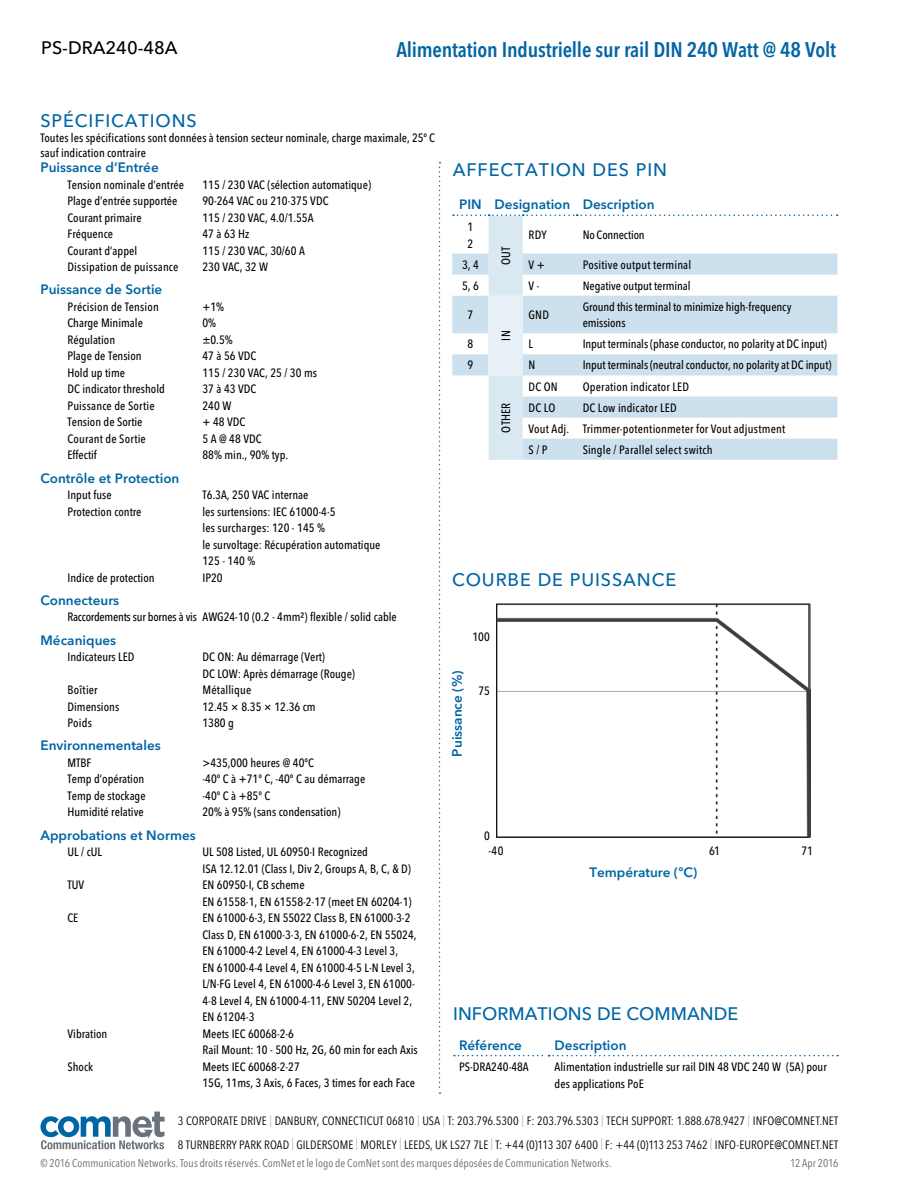
<style>
.page{position:relative;width:918px;height:1188px;background:#fff}
.page>*{position:absolute;margin:0;border:0;box-sizing:border-box;transform-origin:0 0}
.t1{font:600 condensed 21px "Avenir Next LT Pro";letter-spacing:-.01em;color:#0065a4}
.t2{font:500 18px "Avenir Next LT Pro";letter-spacing:.05em;color:#0065a4}
.t3{font:500 18px "Avenir Next LT Pro";color:#0065a4}
.t4{font:500 18px "Avenir Next LT Pro";color:#000}
.t5{font:600 13.5px "Avenir Next LT Pro";color:#0065a4}
.t6{font:500 condensed 12px/16.5px "Avenir Next LT Pro";color:#000}
.t7{font:condensed 12px/23.5px "Avenir Next LT Pro";letter-spacing:.005em;color:#000}
.t8{font:condensed 11.25px "Avenir Next LT Pro";letter-spacing:.005em;color:#67686b}
.s1{font-weight:200;color:#0065a4}
</style>
<div class="page">
<svg style="left:41px;top:1112px;width:124px;height:37px"></svg>
<svg style="left:439px;top:162px;width:2px;height:932px"></svg>
<svg style="left:453px;top:215px;width:385px;height:245px"></svg>
<svg style="left:454px;top:1055px;width:384px;height:1px"></svg>
<img style="left:496px;top:604px;width:314px;height:233px">
<h2 class="t4" style="left:41px;top:37px;width:138px">PS-DRA240-48A</h2>
<h1 class="t1" style="left:396px;top:37px;width:441px">Alimentation Industrielle sur rail DIN 240 Watt @ 48 Volt</h1>
<h2 class="t2" style="left:40px;top:110px;width:158px">SPÉCIFICATIONS</h2>
<p class="t6" style="left:40px;top:130px;width:396px;line-height:15px">Toutes les spécifications sont données à tension secteur nominale, charge maximale, 25º C sauf indication contraire</p>
<p class="t5" style="left:40px;top:159px;width:120px">Puissance d’Entrée</p>
<p class="t6" style="left:68px;top:176px;width:118px">Tension nominale d’entrée</p>
<p class="t6" style="left:202px;top:176px;width:170px">115 / 230 VAC (sélection automatique)</p>
<p class="t6" style="left:68px;top:193px;width:111px">Plage d’entrée supportée</p>
<p class="t6" style="left:202px;top:193px;width:128px">90-264 VAC ou 210-375 VDC</p>
<p class="t6" style="left:68px;top:209px;width:76px">Courant primaire</p>
<p class="t6" style="left:202px;top:209px;width:113px">115 / 230 VAC, 4.0/1.55A</p>
<p class="t6" style="left:68px;top:226px;width:47px">Fréquence</p>
<p class="t6" style="left:202px;top:226px;width:48px">47 à 63 Hz</p>
<p class="t6" style="left:68px;top:242px;width:71px">Courant d’appel</p>
<p class="t6" style="left:202px;top:242px;width:104px">115 / 230 VAC, 30/60 A</p>
<p class="t6" style="left:68px;top:259px;width:113px">Dissipation de puissance</p>
<p class="t6" style="left:202px;top:259px;width:67px">230 VAC, 32 W</p>
<p class="t5" style="left:40px;top:282px;width:123px">Puissance de Sortie</p>
<p class="t6" style="left:68px;top:298px;width:93px">Précision de Tension</p>
<p class="t6" style="left:202px;top:298px;width:23px">+1%</p>
<p class="t6" style="left:68px;top:315px;width:77px">Charge Minimale</p>
<p class="t6" style="left:202px;top:315px;width:15px">0%</p>
<p class="t6" style="left:68px;top:331px;width:49px">Régulation</p>
<p class="t6" style="left:202px;top:331px;width:32px">±0.5%</p>
<p class="t6" style="left:68px;top:348px;width:76px">Plage de Tension</p>
<p class="t6" style="left:202px;top:348px;width:55px">47 à 56 VDC</p>
<p class="t6" style="left:68px;top:364px;width:59px">Hold up time</p>
<p class="t6" style="left:202px;top:364px;width:116px">115 / 230 VAC, 25 / 30 ms</p>
<p class="t6" style="left:68px;top:381px;width:99px">DC indicator threshold</p>
<p class="t6" style="left:202px;top:381px;width:55px">37 à 43 VDC</p>
<p class="t6" style="left:68px;top:397px;width:89px">Puissance de Sortie</p>
<p class="t6" style="left:202px;top:397px;width:30px">240 W</p>
<p class="t6" style="left:68px;top:414px;width:77px">Tension de Sortie</p>
<p class="t6" style="left:202px;top:414px;width:44px">+ 48 VDC</p>
<p class="t6" style="left:68px;top:430px;width:80px">Courant de Sortie</p>
<p class="t6" style="left:202px;top:430px;width:61px">5 A @ 48 VDC</p>
<p class="t6" style="left:68px;top:447px;width:31px">Effectif</p>
<p class="t6" style="left:202px;top:447px;width:87px">88% min., 90% typ.</p>
<p class="t5" style="left:40px;top:470px;width:140px">Contrôle et Protection</p>
<p class="t6" style="left:68px;top:487px;width:46px">Input fuse</p>
<p class="t6" style="left:202px;top:487px;width:107px">T6.3A, 250 VAC internae</p>
<p class="t6" style="left:68px;top:503px;width:76px">Protection contre</p>
<p class="t6" style="left:202px;top:503px;width:180px">les surtensions: IEC 61000-4-5<br>les surcharges: 120 - 145 %<br>le survoltage: Récupération automatique<br>125 - 140 %</p>
<p class="t6" style="left:68px;top:569px;width:89px">Indice de protection</p>
<p class="t6" style="left:202px;top:569px;width:22px">IP20</p>
<p class="t5" style="left:40px;top:592px;width:80px">Connecteurs</p>
<p class="t6" style="left:68px;top:609px;width:331px">Raccordements sur bornes à vis AWG24-10 (0.2 - 4mm²) flexible / solid cable</p>
<p class="t5" style="left:40px;top:632px;width:77px">Mécaniques</p>
<p class="t6" style="left:68px;top:649px;width:69px">Indicateurs LED</p>
<p class="t6" style="left:202px;top:649px;width:154px">DC ON: Au démarrage (Vert)<br>DC LOW: Après démarrage (Rouge)</p>
<p class="t6" style="left:68px;top:682px;width:32px">Boîtier</p>
<p class="t6" style="left:202px;top:682px;width:50px">Métallique</p>
<p class="t6" style="left:68px;top:698px;width:53px">Dimensions</p>
<p class="t6" style="left:202px;top:698px;width:115px">12.45 × 8.35 × 12.36 cm</p>
<p class="t6" style="left:68px;top:715px;width:26px">Poids</p>
<p class="t6" style="left:202px;top:715px;width:33px">1380 g</p>
<p class="t5" style="left:40px;top:738px;width:122px">Environnementales</p>
<p class="t6" style="left:68px;top:754px;width:25px">MTBF</p>
<p class="t6" style="left:202px;top:754px;width:113px">&gt;435,000 heures @ 40ºC</p>
<p class="t6" style="left:68px;top:771px;width:78px">Temp d’opération</p>
<p class="t6" style="left:202px;top:771px;width:164px">-40º C à +71º C, -40º C au démarrage</p>
<p class="t6" style="left:68px;top:787px;width:80px">Temp de stockage</p>
<p class="t6" style="left:202px;top:787px;width:69px">-40º C à +85º C</p>
<p class="t6" style="left:68px;top:804px;width:78px">Humidité relative</p>
<p class="t6" style="left:202px;top:804px;width:140px">20% à 95% (sans condensation)</p>
<p class="t5" style="left:40px;top:827px;width:157px">Approbations et Normes</p>
<p class="t6" style="left:68px;top:844px;width:36px">UL / cUL</p>
<p class="t6" style="left:202px;top:844px;width:210px">UL 508 Listed, UL 60950-I Recognized<br>ISA 12.12.01 (Class I, Div 2, Groups A, B, C, &amp; D)</p>
<p class="t6" style="left:68px;top:877px;width:18px">TUV</p>
<p class="t6" style="left:202px;top:877px;width:211px">EN 60950-I, CB scheme<br>EN 61558-1, EN 61558-2-17 (meet EN 60204-1)</p>
<p class="t6" style="left:68px;top:910px;width:12px">CE</p>
<p class="t6" style="left:202px;top:910px;width:216px">EN 61000-6-3, EN 55022 Class B, EN 61000-3-2<br>Class D, EN 61000-3-3, EN 61000-6-2, EN 55024, EN 61000-4-2 Level 4, EN 61000-4-3 Level 3,<br>EN 61000-4-4 Level 4, EN 61000-4-5 L-N Level 3, L/N-FG Level 4, EN 61000-4-6 Level 3, EN 61000- 4-8 Level 4, EN 61000-4-11, ENV 50204 Level 2, EN 61204-3</p>
<p class="t6" style="left:68px;top:1025px;width:41px">Vibration</p>
<p class="t6" style="left:202px;top:1025px;width:217px">Meets IEC 60068-2-6<br>Rail Mount: 10 - 500 Hz, 2G, 60 min for each Axis</p>
<p class="t6" style="left:68px;top:1058px;width:27px">Shock</p>
<p class="t6" style="left:202px;top:1058px;width:214px">Meets IEC 60068-2-27<br>15G, 11ms, 3 Axis, 6 Faces, 3 times for each Face</p>
<h2 class="t2" style="left:453px;top:158px;width:216px">AFFECTATION DES PIN</h2>
<p class="t5" style="left:459px;top:196px;width:197px">PIN Designation Description</p>
<p class="t6" style="left:468px;top:219px;width:7px">1<br>2</p>
<p class="t6" style="left:498px;top:265px;width:20px;rotate:-90deg">OUT</p>
<p class="t6" style="left:529px;top:227px;width:19px">RDY</p>
<p class="t6" style="left:583px;top:227px;width:64px">No Connection</p>
<p class="t6" style="left:462px;top:256px;width:18px">3, 4</p>
<p class="t6" style="left:529px;top:256px;width:18px">V +</p>
<p class="t6" style="left:583px;top:256px;width:110px">Positive output terminal</p>
<p class="t6" style="left:462px;top:277px;width:18px">5, 6</p>
<p class="t6" style="left:529px;top:277px;width:12px">V -</p>
<p class="t6" style="left:583px;top:277px;width:109px">Negative output terminal</p>
<p class="t6" style="left:468px;top:307px;width:7px">7</p>
<p class="t6" style="left:498px;top:341px;width:11px;rotate:-90deg">IN</p>
<p class="t6" style="left:529px;top:307px;width:22px">GND</p>
<p class="t6" style="left:583px;top:298px;width:210px">Ground this terminal to minimize high-frequency emissions</p>
<p class="t6" style="left:468px;top:336px;width:7px">8</p>
<p class="t6" style="left:529px;top:336px;width:6px">L</p>
<p class="t6" style="left:583px;top:336px;width:246px">Input terminals (phase conductor, no polarity at DC input)</p>
<p class="t6" style="left:468px;top:357px;width:7px">9</p>
<p class="t6" style="left:529px;top:357px;width:8px">N</p>
<p class="t6" style="left:583px;top:357px;width:250px">Input terminals (neutral conductor, no polarity at DC input)</p>
<p class="t6" style="left:498px;top:433px;width:31px;rotate:-90deg">OTHER</p>
<p class="t6" style="left:529px;top:378px;width:31px">DC ON</p>
<p class="t6" style="left:583px;top:378px;width:108px">Operation indicator LED</p>
<p class="t6" style="left:529px;top:399px;width:28px">DC LO</p>
<p class="t6" style="left:529px;top:397px;width:258px;line-height:21px;text-indent:54px">DC Low indicator LED<br>Vout Adj. Trimmer-potentionmeter for Vout adjustment<br>S / P</p>
<p class="t6" style="left:583px;top:441px;width:132px">Single / Parallel select switch</p>
<h2 class="t2" style="left:452px;top:569px;width:226px">COURBE DE PUISSANCE</h2>
<p class="t6" style="left:473px;top:628px;width:19px">100</p>
<p class="t5" style="left:449px;top:757px;width:88px;rotate:-90deg">Puissance (%)</p>
<p class="t6" style="left:479px;top:682px;width:13px">75</p>
<p class="t6" style="left:488px;top:829px;width:17px;line-height:15px;text-indent:-4px">0 -40</p>
<p class="t5" style="left:589px;top:864px;width:109px">Température (ºC)</p>
<p class="t6" style="left:709px;top:843px;width:12px">61</p>
<p class="t6" style="left:801px;top:843px;width:13px">71</p>
<h2 class="t3" style="left:453px;top:1003px;width:287px">INFORMATIONS DE COMMANDE</h2>
<p class="t5" style="left:459px;top:1037px;width:64px">Référence</p>
<p class="t5" style="left:555px;top:1037px;width:74px">Description</p>
<p class="t6" style="left:459px;top:1059px;width:71px">PS-DRA240-48A</p>
<p class="t6" style="left:555px;top:1059px;width:274px">Alimentation industrielle sur rail DIN 48 VDC 240 W (5A) pour des applications PoE</p>
<p class="t7" style="left:178px;top:1109px;width:662px">3 CORPORATE DRIVE <span class="s1">|</span> DANBURY, CONNECTICUT 06810 <span class="s1">|</span> USA <span class="s1">|</span> T: 203.796.5300 <span class="s1">|</span> F: 203.796.5303 <span class="s1">|</span> TECH SUPPORT: 1.888.678.9427 <span class="s1">|</span> INFO@COMNET.NET<br>8 TURNBERRY PARK ROAD <span class="s1">|</span> GILDERSOME <span class="s1">|</span> MORLEY <span class="s1">|</span> LEEDS, UK LS27 7LE <span class="s1">|</span> T: +44 (0)113 307 6400 <span class="s1">|</span> F: +44 (0)113 253 7462 <span class="s1">|</span> INFO-EUROPE@COMNET.NET</p>
<p class="t8" style="left:40px;top:1156px;width:572px">© 2016 Communication Networks. Tous droits réservés. ComNet et le logo de ComNet sont des marques déposées de Communication Networks.</p>
<p class="t8" style="left:790px;top:1156px;width:50px">12 Apr 2016</p>
</div>
